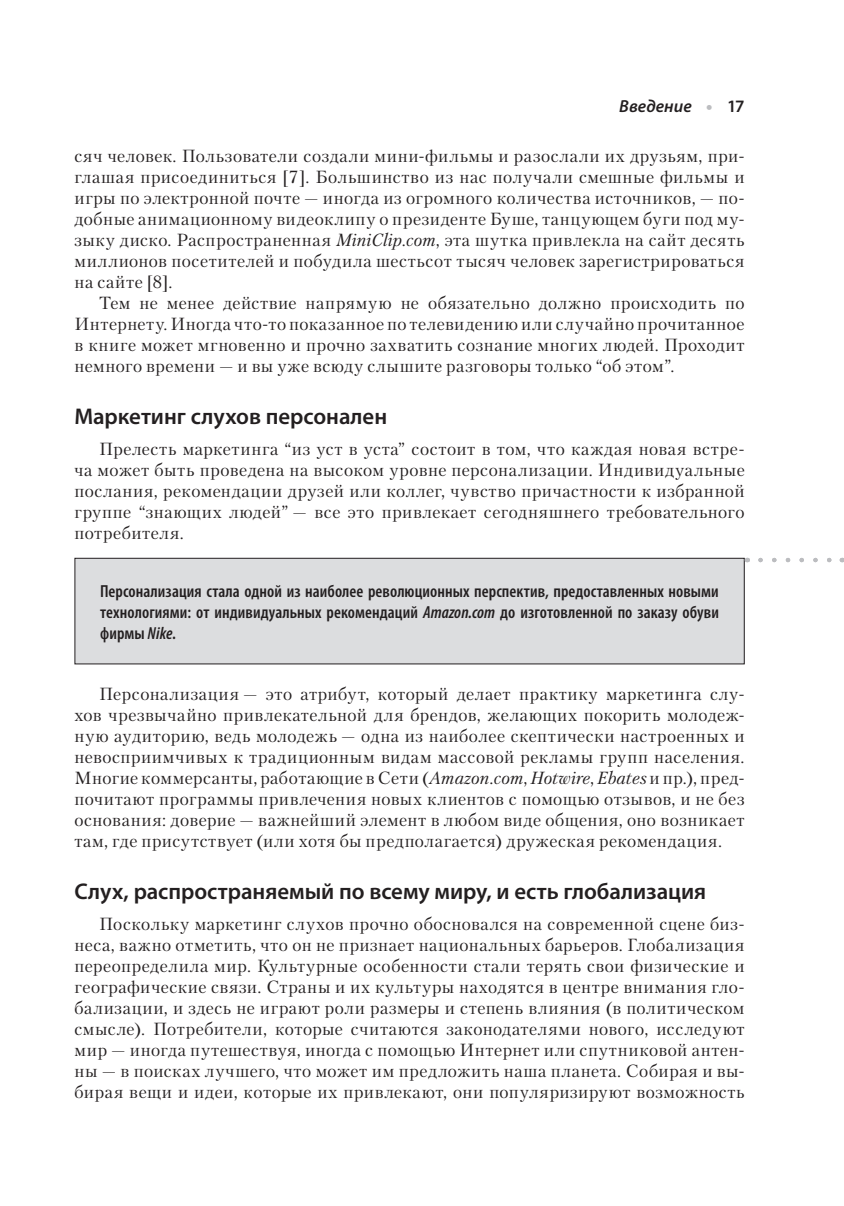
<style>
.page{position:relative;width:844px;height:1206px;background:#fff}
.page>*{position:absolute;margin:0;border:0;box-sizing:border-box;transform-origin:0 0}
.t1{font:600 22.75px "Myriad Pro";color:#231f20}
.t2{font:17.5px/21px "Petersburg C";letter-spacing:.03em;color:#231f20;text-align:justify}
.t3{font:600 condensed 17.5px/21px "Myriad Pro";letter-spacing:.005em;color:#231f20;text-align:justify}
.t4{font:italic 600 17.5px "Myriad Pro";letter-spacing:.005em;color:#231f20}
.s1{font-weight:900;font-style:normal;color:#bcbdc0}
.s2{font-style:normal}
.s3{font-style:italic}
</style>
<div class="page">
<div style="left:75px;top:558px;width:669px;height:106px;background:#dcdddf"></div>
<div style="left:74px;top:558px;width:670px;height:106px;border:1px solid #231f20"></div>
<svg style="left:760px;top:558px;width:72px;height:4px"></svg>
<p class="t4" style="left:619px;top:95px;width:127px">Введение <span class="s1">•</span> <span class="s2">17</span></p>
<p class="t2" style="left:74px;top:145px;width:671px">сяч человек. Пользователи создали мини-фильмы и разослали их друзьям, при&shy;глашая присоединиться [7]. Большинство из нас получали смешные фильмы и игры по электронной почте — иногда из огромного количества источников, — по&shy;добные анимационному видеоклипу о президенте Буше, танцующем буги под му&shy;зыку диско. Распространенная <span class="s3">MiniClip.com</span>, эта шутка привлекла на сайт десять миллионов посетителей и побудила шестьсот тысяч человек зарегистрироваться на сайте [8].</p>
<p class="t2" style="left:74px;top:292px;width:671px;text-indent:25px">Тем не менее действие напрямую не обязательно должно происходить по Интернету. Иногда что-то показанное по телевидению или случайно прочитанное в книге может мгновенно и прочно захватить сознание многих людей. Проходит немного времени — и вы уже всюду слышите разговоры только “об этом”.</p>
<h1 class="t1" style="left:74px;top:402px;width:314px">Маркетинг слухов персонален</h1>
<p class="t2" style="left:74px;top:438px;width:671px;text-indent:25px">Прелесть маркетинга “из уст в уста” состоит в том, что каждая новая встре&shy;ча может быть проведена на высоком уровне персонализации. Индивидуальные послания, рекомендации друзей или коллег, чувство причастности к избранной группе “знающих людей” — все это привлекает сегодняшнего требовательного потребителя.</p>
<p class="t3" style="left:100px;top:580px;width:620px">Персонализация стала одной из наиболее революционных перспектив, предоставленных новыми технологиями: от индивидуальных рекомендаций <span class="s3">Amazon.com</span> до изготовленной по заказу обуви фирмы <span class="s3">Nike</span>.</p>
<p class="t2" style="left:74px;top:683px;width:671px;text-indent:25px">Персонализация — это атрибут, который делает практику маркетинга слу&shy;хов чрезвычайно привлекательной для брендов, желающих покорить молодеж&shy;ную аудиторию, ведь молодежь — одна из наиболее скептически настроенных и невосприимчивых к традиционным видам массовой рекламы групп населения.<br>Многие коммерсанты, работающие в Сети (<span class="s3">Amazon.com</span>, <span class="s3">Hotwire</span>, <span class="s3">Ebates</span> и пр.), пред&shy;почитают программы привлечения новых клиентов с помощью отзывов, и не без основания: доверие — важнейший элемент в любом виде общения, оно возникает там, где присутствует (или хотя бы предполагается) дружеская рекомендация.</p>
<h1 class="t1" style="left:74px;top:877px;width:633px">Слух, распространяемый по всему миру, и есть глобализация</h1>
<p class="t2" style="left:74px;top:913px;width:671px;text-indent:25px">Поскольку маркетинг слухов прочно обосновался на современной сцене биз&shy;неса, важно отметить, что он не признает национальных барьеров. Глобализация переопределила мир. Культурные особенности стали терять свои физические и географические связи. Страны и их культуры находятся в центре внимания гло&shy;бализации, и здесь не играют роли размеры и степень влияния (в политическом смысле). Потребители, которые считаются законодателями нового, исследуют мир — иногда путешествуя, иногда с помощью Интернет или спутниковой антен&shy;ны — в поисках лучшего, что может им предложить наша планета. Собирая и вы&shy;бирая вещи и идеи, которые их привлекают, они популяризируют возможность</p>
</div>
